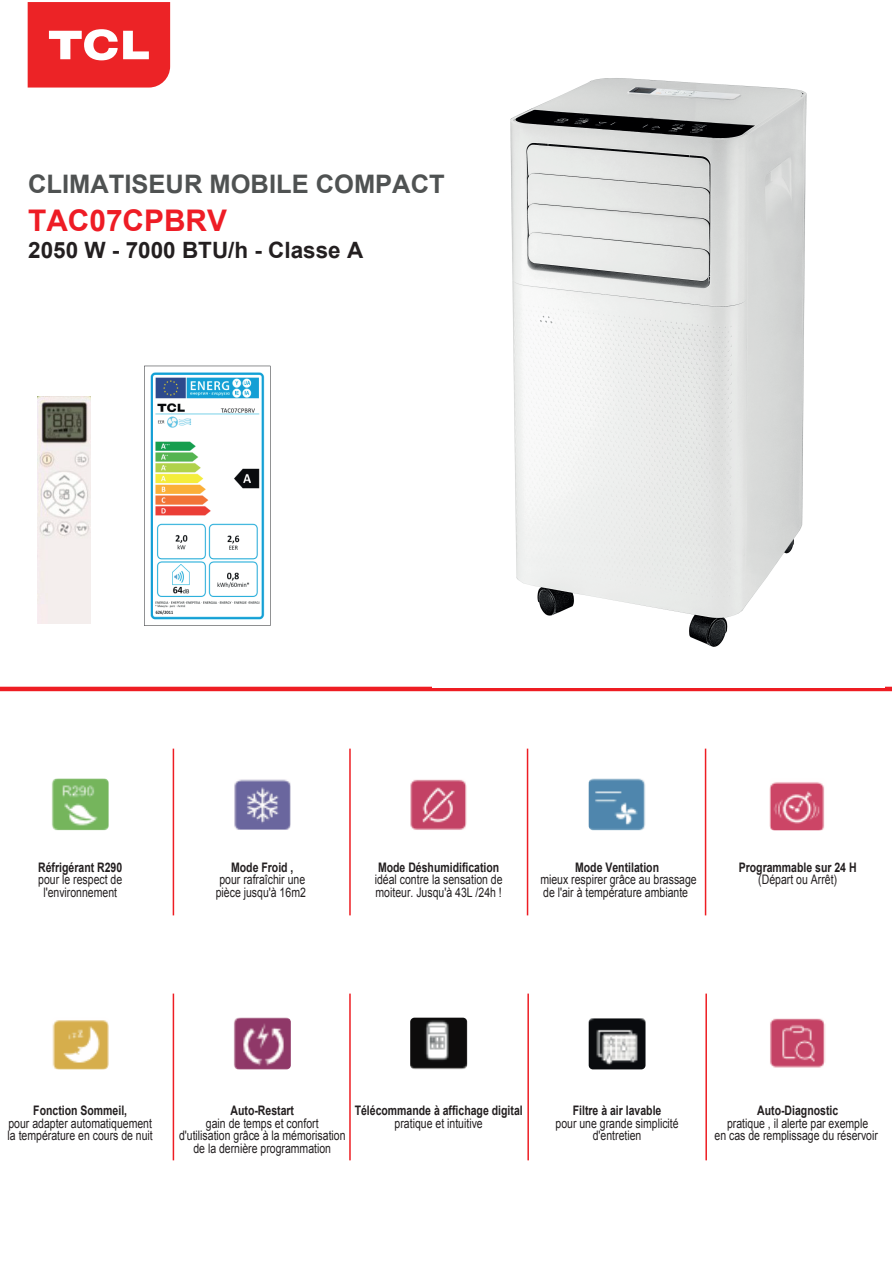
<style>
.page{position:relative;width:893px;height:1263px;background:#fff}
.page>*{position:absolute;margin:0;border:0;box-sizing:border-box;transform-origin:0 0}
.t1{font:700 29.85px "Arial";color:#ee1c25}
.t2{font:700 25.5px "Arial";color:#4f5252}
.t3{font:700 22.5px "Arial";color:#231f20}
.t4{font:13.2px/12.6px "Arial";color:#231f20;scale:.8 1}
.t5{font:700 13.2px "Arial";color:#231f20;scale:.8 1}
</style>
<div class="page">
<hr style="left:0;top:687px;width:892px;height:4px;background:#ee1d23">
<svg style="left:28px;top:2px;width:142px;height:86px;background:#ee4042"></svg>
<hr style="left:705px;top:749px;width:1px;height:166px;background:#ee1d23">
<hr style="left:173px;top:749px;width:1px;height:166px;background:#ee1d23">
<hr style="left:349px;top:749px;width:2px;height:166px;background:#ee1d23">
<hr style="left:527px;top:749px;width:1px;height:166px;background:#ee1d23">
<hr style="left:173px;top:993px;width:1px;height:167px;background:#ee1d23">
<hr style="left:349px;top:993px;width:2px;height:167px;background:#ee1d23">
<hr style="left:527px;top:993px;width:2px;height:167px;background:#ee1d23">
<hr style="left:705px;top:993px;width:2px;height:167px;background:#ee1d23">
<img style="left:38px;top:396px;width:53px;height:227px">
<img style="left:52px;top:778px;width:57px;height:52px">
<img style="left:234px;top:779px;width:57px;height:51px">
<img style="left:410px;top:779px;width:57px;height:51px">
<img style="left:589px;top:778px;width:57px;height:52px">
<img style="left:769px;top:782px;width:56px;height:48px">
<img style="left:52px;top:1020px;width:57px;height:49px">
<img style="left:234px;top:1018px;width:57px;height:51px">
<img style="left:410px;top:1018px;width:57px;height:51px">
<img style="left:770px;top:1018px;width:56px;height:50px">
<img style="left:589px;top:1018px;width:57px;height:51px">
<img style="left:144px;top:365px;width:127px;height:261px">
<img style="left:510px;top:78px;width:297px;height:450px">
<svg style="left:510px;top:123px;width:291px;height:524px"></svg>
<h2 class="t2" style="left:28px;top:167px;width:418px">CLIMATISEUR MOBILE COMPACT</h2>
<h1 class="t1" style="left:28px;top:201px;width:200px">TAC07CPBRV</h1>
<h3 class="t3" style="left:28px;top:235px;width:337px">2050 W - 7000 BTU/h - Classe A</h3>
<p class="t5" style="left:38px;top:858px;width:107px">Réfrigérant R290</p>
<p class="t4" style="left:38px;top:873px;width:107px;text-align:center">pour le respect de l'environnement</p>
<p class="t5" style="left:231px;top:858px;width:80px">Mode Froid ,</p>
<p class="t4" style="left:216px;top:873px;width:114px">pour rafraîchir une pièce jusqu'à 16m2</p>
<p class="t5" style="left:378px;top:858px;width:153px">Mode Déshumidification</p>
<p class="t4" style="left:375px;top:873px;width:161px">idéal contre la sensation de moiteur. Jusqu'à 43L /24h !</p>
<p class="t5" style="left:575px;top:858px;width:107px">Mode Ventilation</p>
<p class="t4" style="left:540px;top:873px;width:197px">mieux respirer grâce au brassage de l'air à température ambiante</p>
<p class="t5" style="left:739px;top:858px;width:149px">Programmable sur 24 H</p>
<p class="t4" style="left:758px;top:873px;width:100px">(Départ ou Arrêt)</p>
<p class="t5" style="left:33px;top:1102px;width:119px">Fonction Sommeil,</p>
<p class="t4" style="left:8px;top:1117px;width:183px">pour adapter automatiquement la température en cours de nuit</p>
<p class="t5" style="left:230px;top:1102px;width:81px">Auto-Restart</p>
<p class="t4" style="left:179px;top:1117px;width:210px;text-align:center">gain de temps et confort d'utilisation grâce à la mémorisation de la dernière programmation</p>
<p class="t5" style="left:355px;top:1102px;width:212px">Télécommande à affichage digital</p>
<p class="t4" style="left:395px;top:1117px;width:112px">pratique et intuitive</p>
<p class="t5" style="left:573px;top:1102px;width:112px">Filtre à air lavable</p>
<p class="t4" style="left:556px;top:1117px;width:155px;text-align:center">pour une grande simplicité d'entretien</p>
<p class="t5" style="left:757px;top:1102px;width:103px">Auto-Diagnostic</p>
<p class="t4" style="left:714px;top:1117px;width:206px;text-align:center">pratique , il alerte par exemple<br>en cas de remplissage du réservoir</p>
</div>
